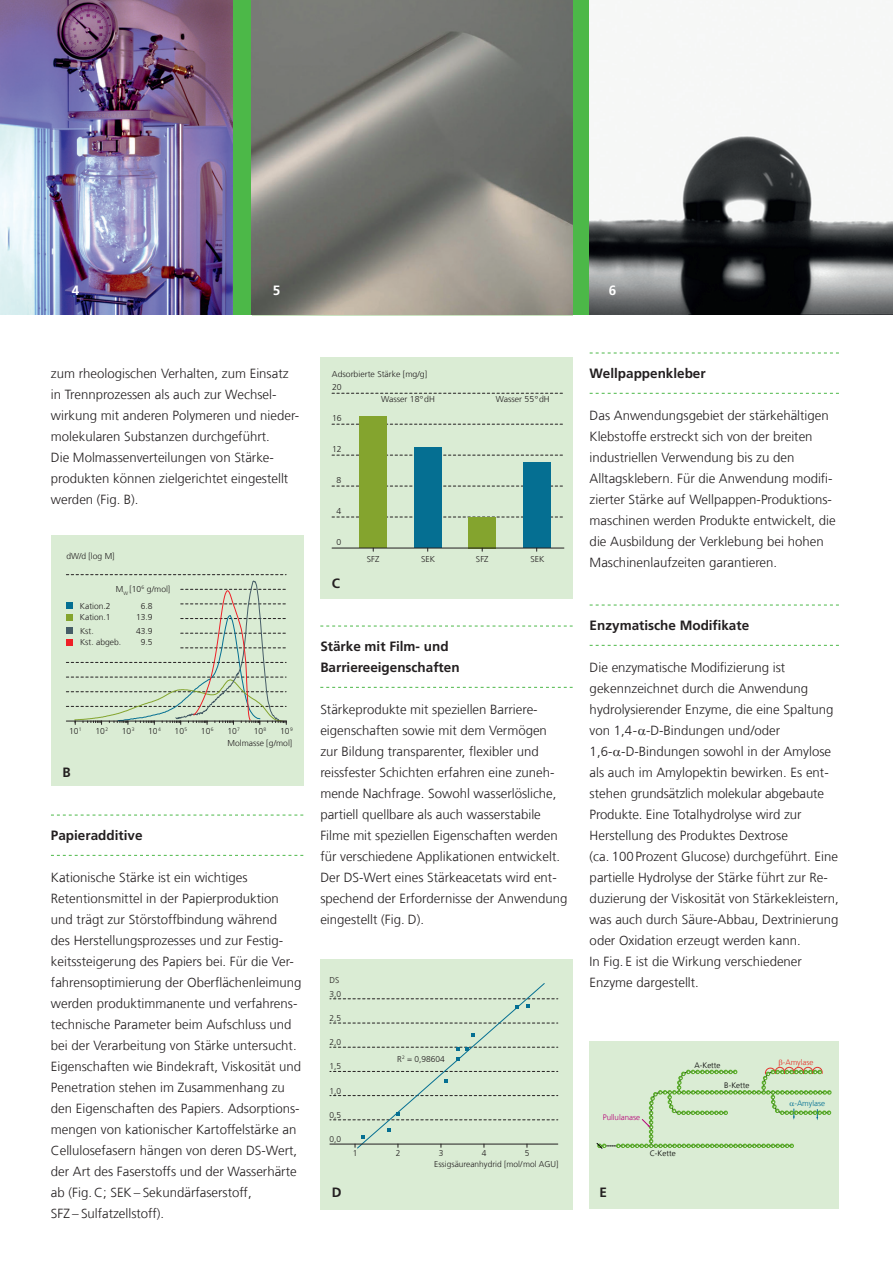
<style>
.page{position:relative;width:893px;height:1263px;background:#fff}
.page>*{position:absolute;margin:0;border:0;box-sizing:border-box;transform-origin:0 0}
._11_Zwischenüberschr{font:700 13.5px/21px "Frutiger LT Com";color:#231f20}
._05_Marginalie_Bildu{font:700 13.5px "Frutiger LT Com";color:#231f20}
.t1{font:700 13.5px "Frutiger LT Com";color:#fff}
._06_Fließtext{font:300 13.2px/21px "Frutiger LT Com";color:#231f20}
.t2{font:300 8.55px "Frutiger LT Com";color:#231f20}
.t3{font:300 8.4px "Frutiger LT Com";color:#231f20}
.t4{font:300 7.95px "Frutiger LT Com";color:#000}
.t5{font:300 7.95px "Frutiger LT Com";color:#b70077}
.t6{font:300 7.95px "Frutiger LT Com";color:#006e92}
.t7{font:300 7.95px "Frutiger LT Com";color:#e4312b}
</style>
<div class="page">
<div style="left:0;top:0;width:893px;height:315px;background:#4cb848"></div>
<img style="left:0;top:0;width:233px;height:315px">
<svg style="left:51px;top:815px;width:252px;height:1px"></svg>
<svg style="left:51px;top:855px;width:252px;height:1px"></svg>
<svg style="left:320px;top:626px;width:253px;height:1px"></svg>
<svg style="left:320px;top:687px;width:253px;height:1px"></svg>
<svg style="left:590px;top:353px;width:249px;height:1px"></svg>
<svg style="left:590px;top:393px;width:249px;height:1px"></svg>
<svg style="left:590px;top:605px;width:249px;height:1px"></svg>
<svg style="left:590px;top:645px;width:249px;height:1px"></svg>
<img style="left:252px;top:0;width:321px;height:315px">
<img style="left:590px;top:0;width:303px;height:315px">
<div style="left:51px;top:536px;width:252px;height:250px;background:#daecd4"></div>
<svg style="left:66px;top:574px;width:221px;height:150px"></svg>
<hr style="left:66px;top:721px;width:220px;height:1px;background:#231f20">
<div style="left:66px;top:602px;width:7px;height:7px;background:#056f92"></div>
<div style="left:66px;top:614px;width:7px;height:7px;background:#84a42e"></div>
<div style="left:66px;top:627px;width:7px;height:7px;background:#465d67"></div>
<div style="left:66px;top:639px;width:7px;height:7px;background:#ee2027"></div>
<div style="left:320px;top:357px;width:253px;height:241px;background:#daecd4"></div>
<svg style="left:332px;top:517px;width:231px;height:1px"></svg>
<svg style="left:332px;top:486px;width:231px;height:1px"></svg>
<svg style="left:332px;top:455px;width:231px;height:1px"></svg>
<svg style="left:332px;top:424px;width:231px;height:1px"></svg>
<svg style="left:332px;top:393px;width:231px;height:1px"></svg>
<div style="left:360px;top:416px;width:27px;height:132px;background:#84a42e"></div>
<div style="left:414px;top:447px;width:27px;height:101px;background:#056f92"></div>
<div style="left:468px;top:517px;width:28px;height:31px;background:#84a42e"></div>
<div style="left:523px;top:463px;width:27px;height:85px;background:#056f92"></div>
<hr style="left:332px;top:548px;width:232px;height:1px;background:#231f20">
<div style="left:320px;top:959px;width:253px;height:250px;background:#daecd4"></div>
<svg style="left:330px;top:983px;width:228px;height:166px"></svg>
<hr style="left:330px;top:1144px;width:228px;height:1px;background:#231f20">
<div style="left:590px;top:1041px;width:249px;height:167px;background:#daecd4"></div>
<svg style="left:597px;top:1066px;width:234px;height:83px"></svg>
<p class="t1" style="left:72px;top:283px;width:9px">4</p>
<p class="t1" style="left:273px;top:283px;width:9px">5</p>
<p class="t1" style="left:609px;top:282px;width:9px">6</p>
<p class="_06_Fließtext" style="left:51px;top:363px;width:249px">zum rheologischen Verhalten, zum Einsatz in Trennprozessen als auch zur Wechsel&shy;wirkung mit anderen Polymeren und nieder&shy;molekularen Substanzen durchgeführt.</p>
<p class="_06_Fließtext" style="left:51px;top:447px;width:239px">Die Molmassenverteilungen von Stärke&shy;produkten können zielgerichtet eingestellt werden (Fig. B).</p>
<p class="t2" style="left:66px;top:551px;width:50px">dW/d [log M]</p>
<p class="t2" style="left:116px;top:584px;width:56px">M<sub>W</sub> [10<sup>6</sup> g/mol]</p>
<p class="t2" style="left:80px;top:601px;width:32px">Kation.2</p>
<p class="t2" style="left:141px;top:601px;width:13px">6.8</p>
<p class="t2" style="left:80px;top:612px;width:32px">Kation.1</p>
<p class="t2" style="left:136px;top:612px;width:18px">13.9</p>
<p class="t2" style="left:80px;top:626px;width:15px">Kst.</p>
<p class="t2" style="left:136px;top:626px;width:18px">43.9</p>
<p class="t2" style="left:80px;top:637px;width:43px">Kst. abgeb.</p>
<p class="t2" style="left:141px;top:637px;width:13px">9.5</p>
<p class="t2" style="left:69px;top:726px;width:14px">10<sup>1</sup></p>
<p class="t2" style="left:95px;top:726px;width:14px">10<sup>2</sup></p>
<p class="t2" style="left:122px;top:726px;width:14px">10<sup>3</sup></p>
<p class="t2" style="left:148px;top:726px;width:14px">10<sup>4</sup></p>
<p class="t2" style="left:175px;top:726px;width:14px">10<sup>5</sup></p>
<p class="t2" style="left:201px;top:726px;width:14px">10<sup>6</sup></p>
<p class="t2" style="left:227px;top:726px;width:14px">10<sup>7</sup></p>
<p class="t2" style="left:254px;top:726px;width:14px">10<sup>8</sup></p>
<p class="t2" style="left:280px;top:726px;width:14px">10<sup>9</sup></p>
<p class="_05_Marginalie_Bildu" style="left:62px;top:764px;width:10px">B</p>
<p class="t2" style="left:228px;top:738px;width:66px">Molmasse [g/mol]</p>
<p class="_11_Zwischenüberschr" style="left:51px;top:825px;width:93px">Papieradditive</p>
<p class="_06_Fließtext" style="left:51px;top:867px;width:252px">Kationische Stärke ist ein wichtiges Retentionsmittel in der Papierproduktion und trägt zur Störstoffbindung während<br>des Herstellungsprozesses und zur Festig&shy;keitssteigerung des Papiers bei. Für die Ver&shy;fahrensoptimierung der Oberflächenleimung werden produktimmanente und verfahrens&shy;technische Parameter beim Aufschluss und bei der Verarbeitung von Stärke untersucht.<br>Eigenschaften wie Bindekraft, Viskosität und Penetration stehen im Zusammenhang zu den Eigenschaften des Papiers. Adsorptions&shy;mengen von kationischer Kartoffelstärke an Cellulosefasern hängen von deren DS-Wert, der Art des Faserstoffs und der Wasserhärte ab (Fig. C; SEK – Sekundärfaserstoff,<br>SFZ – Sulfatzellstoff).</p>
<p class="t2" style="left:332px;top:369px;width:97px">Adsorbierte Stärke [mg/g]</p>
<p class="t2" style="left:381px;top:394px;width:55px">Wasser 18°dH</p>
<p class="t2" style="left:332px;top:383px;width:11px">20</p>
<p class="t2" style="left:332px;top:413px;width:11px">16</p>
<p class="t2" style="left:332px;top:444px;width:11px">12</p>
<p class="t2" style="left:336px;top:475px;width:6px">8</p>
<p class="t2" style="left:336px;top:506px;width:6px">4</p>
<p class="t2" style="left:336px;top:537px;width:6px">0</p>
<p class="t2" style="left:496px;top:394px;width:55px">Wasser 55°dH</p>
<p class="_05_Marginalie_Bildu" style="left:332px;top:575px;width:10px">C</p>
<p class="t2" style="left:367px;top:554px;width:14px">SFZ</p>
<p class="t2" style="left:421px;top:554px;width:16px">SEK</p>
<p class="t2" style="left:476px;top:554px;width:14px">SFZ</p>
<p class="t2" style="left:530px;top:554px;width:16px">SEK</p>
<p class="_11_Zwischenüberschr" style="left:320px;top:636px;width:141px">Stärke mit Film- und<br>Barriereeigenschaften</p>
<p class="_06_Fließtext" style="left:320px;top:699px;width:241px">Stärkeprodukte mit speziellen Barriere&shy;eigenschaften sowie mit dem Vermögen zur Bildung transparenter, flexibler und reissfester Schichten erfahren eine zuneh&shy;mende Nachfrage. Sowohl wasserlösliche, partiell quellbare als auch wasserstabile Filme mit speziellen Eigenschaften werden für verschiedene Applikationen entwickelt.</p>
<p class="_06_Fließtext" style="left:320px;top:867px;width:249px">Der DS-Wert eines Stärkeacetats wird ent&shy;spechend der Erfordernisse der Anwendung eingestellt (Fig. D).</p>
<p class="t3" style="left:330px;top:975px;width:11px">DS</p>
<p class="t3" style="left:330px;top:989px;width:13px">3,0</p>
<p class="t3" style="left:330px;top:1013px;width:13px">2,5</p>
<p class="t3" style="left:330px;top:1037px;width:13px">2,0</p>
<p class="t3" style="left:330px;top:1061px;width:13px">1,5</p>
<p class="t3" style="left:330px;top:1086px;width:13px">1,0</p>
<p class="t3" style="left:330px;top:1110px;width:13px">0,5</p>
<p class="t3" style="left:330px;top:1134px;width:13px">0,0</p>
<p class="_05_Marginalie_Bildu" style="left:332px;top:1184px;width:11px">D</p>
<p class="t3" style="left:397px;top:1054px;width:49px">R<sup>2</sup> = 0,98604</p>
<p class="t3" style="left:353px;top:1148px;width:6px">1</p>
<p class="t3" style="left:396px;top:1148px;width:6px">2</p>
<p class="t3" style="left:439px;top:1148px;width:6px">3</p>
<p class="t3" style="left:482px;top:1148px;width:6px">4</p>
<p class="t3" style="left:525px;top:1148px;width:6px">5</p>
<p class="t3" style="left:434px;top:1159px;width:126px">Essigsäureanhydrid [mol/mol AGU]</p>
<p class="_11_Zwischenüberschr" style="left:590px;top:363px;width:118px">Wellpappenkleber</p>
<p class="_06_Fließtext" style="left:590px;top:405px;width:247px">Das Anwendungsgebiet der stärkehältigen Klebstoffe erstreckt sich von der breiten industriellen Verwendung bis zu den Alltagsklebern. Für die Anwendung modifi&shy;zierter Stärke auf Wellpappen-Produktions&shy;maschinen werden Produkte entwickelt, die die Ausbildung der Verklebung bei hohen Maschinenlaufzeiten garantieren.</p>
<p class="_11_Zwischenüberschr" style="left:590px;top:615px;width:161px">Enzymatische Modifikate</p>
<p class="_06_Fließtext" style="left:590px;top:657px;width:251px">Die enzymatische Modifizierung ist gekennzeichnet durch die Anwendung hydrolysierender Enzyme, die eine Spaltung von 1,4- -D-Bindungen und/oder<br>1,6- -D-Bindungen sowohl in der Amylose als auch im Amylopektin bewirken. Es ent&shy;stehen grundsätzlich molekular abgebaute Produkte. Eine Totalhydrolyse wird zur Herstellung des Produktes Dextrose<br>(ca. 100Prozent Glucose) durchgeführt. Eine partielle Hydrolyse der Stärke führt zur Re&shy;duzierung der Viskosität von Stärkekleistern, was auch durch Säure-Abbau, Dextrinierung oder Oxidation erzeugt werden kann.</p>
<p class="_06_Fließtext" style="left:590px;top:951px;width:214px">In Fig. E ist die Wirkung verschiedener<br>Enzyme dargestellt.</p>
<p class="t5" style="left:603px;top:1113px;width:39px">Pullulanase</p>
<p class="t4" style="left:650px;top:1148px;width:27px">C-Kette</p>
<p class="_05_Marginalie_Bildu" style="left:599px;top:1184px;width:9px">E</p>
<p class="t4" style="left:695px;top:1061px;width:27px">A-Kette</p>
<p class="t4" style="left:724px;top:1081px;width:27px">B-Kette</p>
<p class="t7" style="left:783px;top:1057px;width:32px">-Amylase</p>
<p class="t6" style="left:794px;top:1098px;width:32px">-Amylase</p>
</div>
